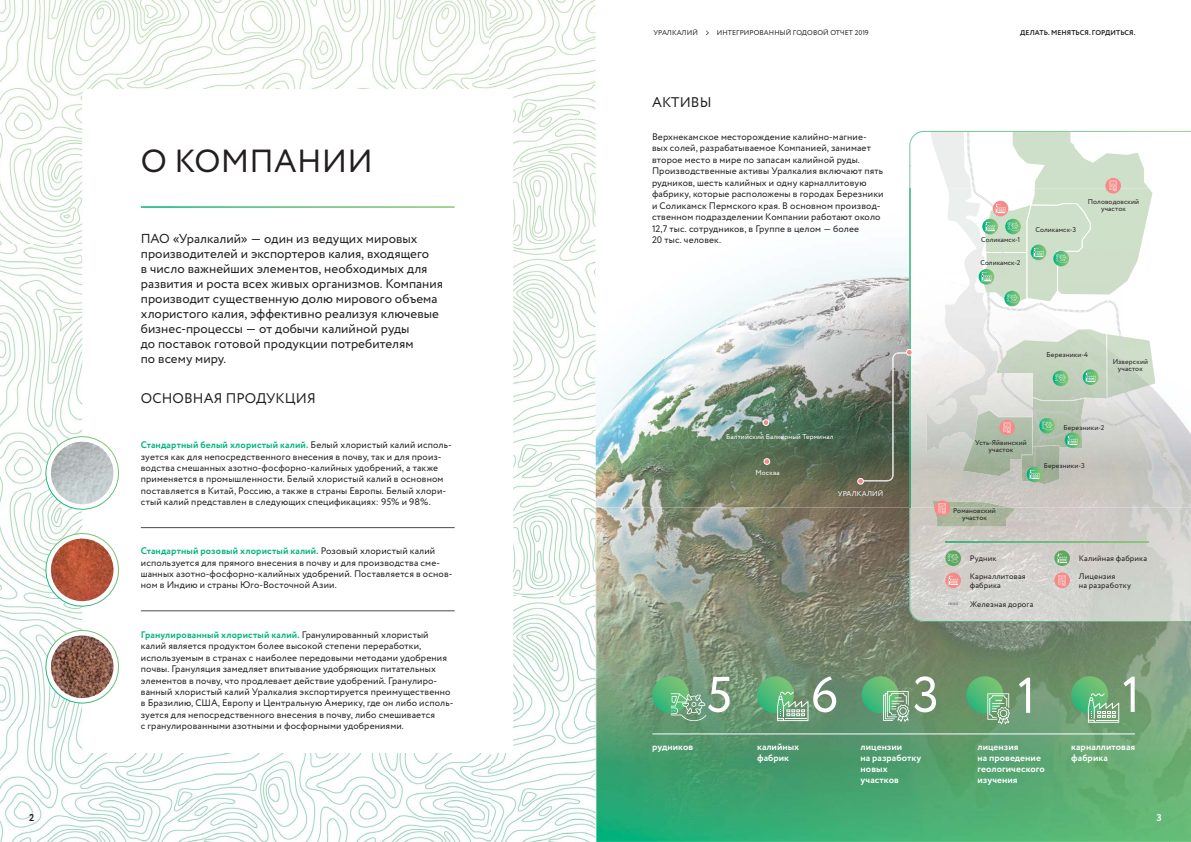
<style>
.page{position:relative;width:1191px;height:842px;background:#fff}
.page>*{position:absolute;margin:0;border:0;box-sizing:border-box;transform-origin:0 0}
.t1{font:50px "Circe";color:#fff}
.t2{font:32px "Circe";letter-spacing:.01em;color:#231f20}
.t3{font:14px "Circe";letter-spacing:.01em;color:#231f20}
.t4{font:13px/15px "Circe";color:#231f20}
.t5{font:700 10px "Circe";color:#231f20}
.t6{font:700 10px "Circe";color:#fff}
.t7{font:9.5px/11.4px "Circe";letter-spacing:.015em;color:#231f20}
.t8{font:700 9.5px/11px "Circe";letter-spacing:.005em;color:#fff}
.t9{font:8px/9px "Circe";letter-spacing:.02em;color:#231f20}
.t10{font:7px/7px "Circe";letter-spacing:.015em;color:#231f20;text-align:center}
.t11{font:7px "Circe";letter-spacing:.015em;color:#fff}
.t12{font:700 7px "Circe";letter-spacing:.01em;color:#231f20}
.s1{font-weight:700;color:#00b37c}
</style>
<div class="page">
<img style="left:596px;top:841px;width:595px;height:1px">
<img style="left:596px;top:253px;width:313px;height:255px">
<img style="left:596px;top:508px;width:315px;height:333px">
<img style="left:911px;top:622px;width:280px;height:219px">
<div style="left:762px;top:419px;width:7px;height:7px;border:1px solid #fff;border-radius:50%"></div>
<div style="left:763px;top:458px;width:7px;height:7px;border:1px solid #fff;border-radius:50%"></div>
<img style="left:0;top:0;width:595px;height:842px">
<img style="left:595px;top:188px;width:1px;height:653px">
<div style="left:82px;top:89px;width:431px;height:664px;background:#fff;border-radius:6px"></div>
<hr style="left:652px;top:733px;width:483px;height:1px;background:#fff">
<hr style="left:141px;top:527px;width:313px;height:1px;background:#4c4c4e">
<hr style="left:141px;top:611px;width:313px;height:1px;background:#4c4c4e">
<svg style="left:652px;top:676px;width:37px;height:37px"></svg>
<svg style="left:757px;top:676px;width:37px;height:37px"></svg>
<svg style="left:861px;top:676px;width:37px;height:37px"></svg>
<svg style="left:966px;top:676px;width:37px;height:37px"></svg>
<svg style="left:1071px;top:676px;width:37px;height:37px"></svg>
<svg style="left:670px;top:693px;width:36px;height:28px"></svg>
<svg style="left:777px;top:692px;width:31px;height:29px"></svg>
<svg style="left:1087px;top:693px;width:32px;height:30px"></svg>
<svg style="left:987px;top:693px;width:22px;height:31px"></svg>
<svg style="left:883px;top:691px;width:26px;height:31px"></svg>
<svg style="left:909px;top:141px;width:282px;height:367px"></svg>
<img style="left:909px;top:508px;width:282px;height:114px">
<img style="left:910px;top:131px;width:14px;height:35px">
<svg style="left:910px;top:166px;width:1px;height:22px"></svg>
<img style="left:910px;top:188px;width:1px;height:320px">
<img style="left:910px;top:508px;width:12px;height:113px">
<svg style="left:992px;top:201px;width:16px;height:15px"></svg>
<svg style="left:995px;top:204px;width:10px;height:9px"></svg>
<svg style="left:1052px;top:371px;width:16px;height:15px"></svg>
<svg style="left:1055px;top:374px;width:11px;height:9px"></svg>
<svg style="left:1039px;top:418px;width:16px;height:16px"></svg>
<svg style="left:1041px;top:421px;width:11px;height:9px"></svg>
<svg style="left:1004px;top:291px;width:16px;height:15px"></svg>
<svg style="left:1006px;top:294px;width:11px;height:9px"></svg>
<svg style="left:1053px;top:251px;width:16px;height:15px"></svg>
<svg style="left:1055px;top:254px;width:11px;height:9px"></svg>
<svg style="left:1005px;top:219px;width:16px;height:15px"></svg>
<svg style="left:1007px;top:222px;width:11px;height:9px"></svg>
<svg style="left:934px;top:500px;width:16px;height:16px"></svg>
<svg style="left:938px;top:503px;width:8px;height:11px"></svg>
<div style="left:999px;top:420px;width:16px;height:15px;background:#f58b88;border-radius:50%"></div>
<svg style="left:1003px;top:422px;width:8px;height:11px"></svg>
<svg style="left:1105px;top:178px;width:16px;height:16px"></svg>
<svg style="left:924px;top:131px;width:267px;height:60px"></svg>
<svg style="left:1026px;top:467px;width:16px;height:15px"></svg>
<svg style="left:1029px;top:463px;width:10px;height:16px"></svg>
<svg style="left:1064px;top:432px;width:16px;height:16px"></svg>
<svg style="left:1067px;top:436px;width:10px;height:9px"></svg>
<svg style="left:1082px;top:369px;width:16px;height:16px"></svg>
<svg style="left:1085px;top:373px;width:10px;height:9px"></svg>
<svg style="left:978px;top:269px;width:16px;height:16px"></svg>
<svg style="left:981px;top:272px;width:10px;height:9px"></svg>
<svg style="left:1030px;top:245px;width:16px;height:15px"></svg>
<svg style="left:1033px;top:248px;width:10px;height:9px"></svg>
<svg style="left:982px;top:219px;width:16px;height:15px"></svg>
<svg style="left:985px;top:222px;width:10px;height:9px"></svg>
<svg style="left:948px;top:603px;width:10px;height:2px"></svg>
<img style="left:945px;top:542px;width:203px;height:1px">
<svg style="left:945px;top:550px;width:16px;height:16px"></svg>
<svg style="left:947px;top:554px;width:11px;height:8px"></svg>
<svg style="left:945px;top:572px;width:16px;height:16px"></svg>
<svg style="left:948px;top:576px;width:10px;height:9px"></svg>
<div style="left:1054px;top:572px;width:16px;height:16px;background:#f58b88;border-radius:50%"></div>
<svg style="left:1058px;top:575px;width:8px;height:11px"></svg>
<svg style="left:1054px;top:550px;width:16px;height:16px"></svg>
<svg style="left:1057px;top:554px;width:10px;height:9px"></svg>
<img style="left:860px;top:352px;width:49px;height:129px">
<svg style="left:906px;top:349px;width:6px;height:6px"></svg>
<div style="left:906px;top:349px;width:6px;height:7px;border:1px solid #fff;border-radius:50%"></div>
<svg style="left:857px;top:478px;width:6px;height:6px"></svg>
<svg style="left:41px;top:528px;width:78px;height:83px"></svg>
<img style="left:46px;top:534px;width:72px;height:72px">
<svg style="left:41px;top:431px;width:78px;height:83px"></svg>
<img style="left:46px;top:437px;width:72px;height:72px">
<svg style="left:41px;top:625px;width:78px;height:83px"></svg>
<img style="left:46px;top:631px;width:72px;height:71px">
<p class="t10" style="left:653px;top:30px;width:46px">УРАЛКАЛИЙ</p>
<p class="t10" style="left:717px;top:30px;width:154px">ИНТЕГРИРОВАННЫЙ ГОДОВОЙ ОТЧЕТ 2019</p>
<p class="t12" style="left:1020px;top:30px;width:117px">ДЕЛАТЬ. МЕНЯТЬСЯ. ГОРДИТЬСЯ.</p>
<h2 class="t2" style="left:141px;top:150px;width:234px">О КОМПАНИИ</h2>
<p class="t4" style="left:141px;top:232px;width:304px">ПАО «Уралкалий» — один из ведущих мировых производителей и экспортеров калия, входящего<br>в число важнейших элементов, необходимых для развития и роста всех живых организмов. Компания производит существенную долю мирового объема хлористого калия, эффективно реализуя ключевые бизнес-процессы — от добычи калийной руды<br>до поставок готовой продукции потребителям<br>по всему миру.</p>
<h3 class="t3" style="left:141px;top:394px;width:176px">ОСНОВНАЯ ПРОДУКЦИЯ</h3>
<p class="t7" style="left:141px;top:440px;width:312px"><span class="s1">Стандартный белый хлористый калий.</span> Белый хлористый калий исполь&shy;зуется как для непосредственного внесения в почву, так и для произ&shy;водства смешанных азотно-фосфорно-калийных удобрений, а также применяется в промышленности. Белый хлористый калий в основном поставляется в Китай, Россию, а также в страны Европы. Белый хлори&shy;стый калий представлен в следующих спецификациях: 95% и 98%.</p>
<p class="t7" style="left:141px;top:546px;width:313px"><span class="s1">Стандартный розовый хлористый калий.</span> Розовый хлористый калий используется для прямого внесения в почву и для производства сме&shy;шанных азотно-фосфорно-калийных удобрений. Поставляется в основ&shy;ном в Индию и страны Юго-Восточной Азии.</p>
<p class="t7" style="left:141px;top:630px;width:314px"><span class="s1">Гранулированный хлористый калий.</span> Гранулированный хлористый калий является продуктом более высокой степени переработки, используемым в странах c наиболее передовыми методами удобрения почвы. Грануляция замедляет впитывание удобряющих питательных элементов в почву, что продлевает действие удобрений. Гранулиро&shy;ванный хлористый калий Уралкалия экспортируется преимущественно в Бразилию, США, Европу и Центральную Америку, где он либо исполь&shy;зуется для непосредственного внесения в почву, либо смешивается<br>с гранулированными азотными и фосфорными удобрениями.</p>
<h3 class="t3" style="left:652px;top:97px;width:61px">АКТИВЫ</h3>
<p class="t7" style="left:652px;top:131px;width:233px">Верхнекамское месторождение калийно-магние&shy;вых солей, разрабатываемое Компанией, занимает второе место в мире по запасам калийной руды.<br>Производственные активы Уралкалия включают пять рудников, шесть калийных и одну карналлитовую фабрику, которые расположены в городах Березники и Соликамск Пермского края. В основном производ&shy;ственном подразделении Компании работают около 12,7 тыс. сотрудников, в Группе в целом — более<br>20 тыс. человек.</p>
<p class="t11" style="left:726px;top:434px;width:109px">Балтийский Балкерный Терминал</p>
<p class="t11" style="left:755px;top:470px;width:26px">Москва</p>
<p class="t11" style="left:838px;top:491px;width:47px">УРАЛКАЛИЙ</p>
<p class="t10" style="left:981px;top:237px;width:40px">Соликамск-1</p>
<p class="t10" style="left:980px;top:260px;width:41px">Соликамск-2</p>
<p class="t10" style="left:1035px;top:226px;width:42px">Соликамск-3</p>
<p class="t10" style="left:1087px;top:199px;width:53px">Половодовский участок</p>
<p class="t10" style="left:1046px;top:352px;width:43px">Березники-4</p>
<p class="t10" style="left:1112px;top:359px;width:37px">Изверский участок</p>
<p class="t10" style="left:975px;top:439px;width:53px">Усть-Яйвинский участок</p>
<p class="t10" style="left:953px;top:508px;width:44px">Романовский участок</p>
<p class="t10" style="left:1063px;top:424px;width:42px">Березники-2</p>
<p class="t10" style="left:1043px;top:463px;width:43px">Березники-3</p>
<p class="t9" style="left:1078px;top:555px;width:70px">Калийная фабрика</p>
<p class="t9" style="left:969px;top:555px;width:28px">Рудник</p>
<p class="t9" style="left:969px;top:600px;width:65px">Железная дорога</p>
<p class="t9" style="left:969px;top:572px;width:57px">Карналлитовая фабрика</p>
<p class="t9" style="left:1078px;top:572px;width:54px">Лицензия<br>на разработку</p>
<h1 class="t1" style="left:706px;top:677px;width:27px">5</h1>
<h1 class="t1" style="left:912px;top:677px;width:28px">3</h1>
<h1 class="t1" style="left:810px;top:677px;width:29px">6</h1>
<h1 class="t1" style="left:1121px;top:677px;width:20px">1</h1>
<h1 class="t1" style="left:1017px;top:678px;width:20px">1</h1>
<p class="t8" style="left:757px;top:743px;width:44px">калийных фабрик</p>
<p class="t8" style="left:1071px;top:743px;width:66px">карналлитовая фабрика</p>
<p class="t8" style="left:652px;top:743px;width:43px">рудников</p>
<p class="t8" style="left:860px;top:743px;width:62px">лицензии<br>на разработку новых участков</p>
<p class="t8" style="left:977px;top:743px;width:69px">лицензия<br>на проведение геологического изучения</p>
<p class="t5" style="left:29px;top:814px;width:7px">2</p>
<p class="t6" style="left:1156px;top:814px;width:7px">3</p>
</div>
